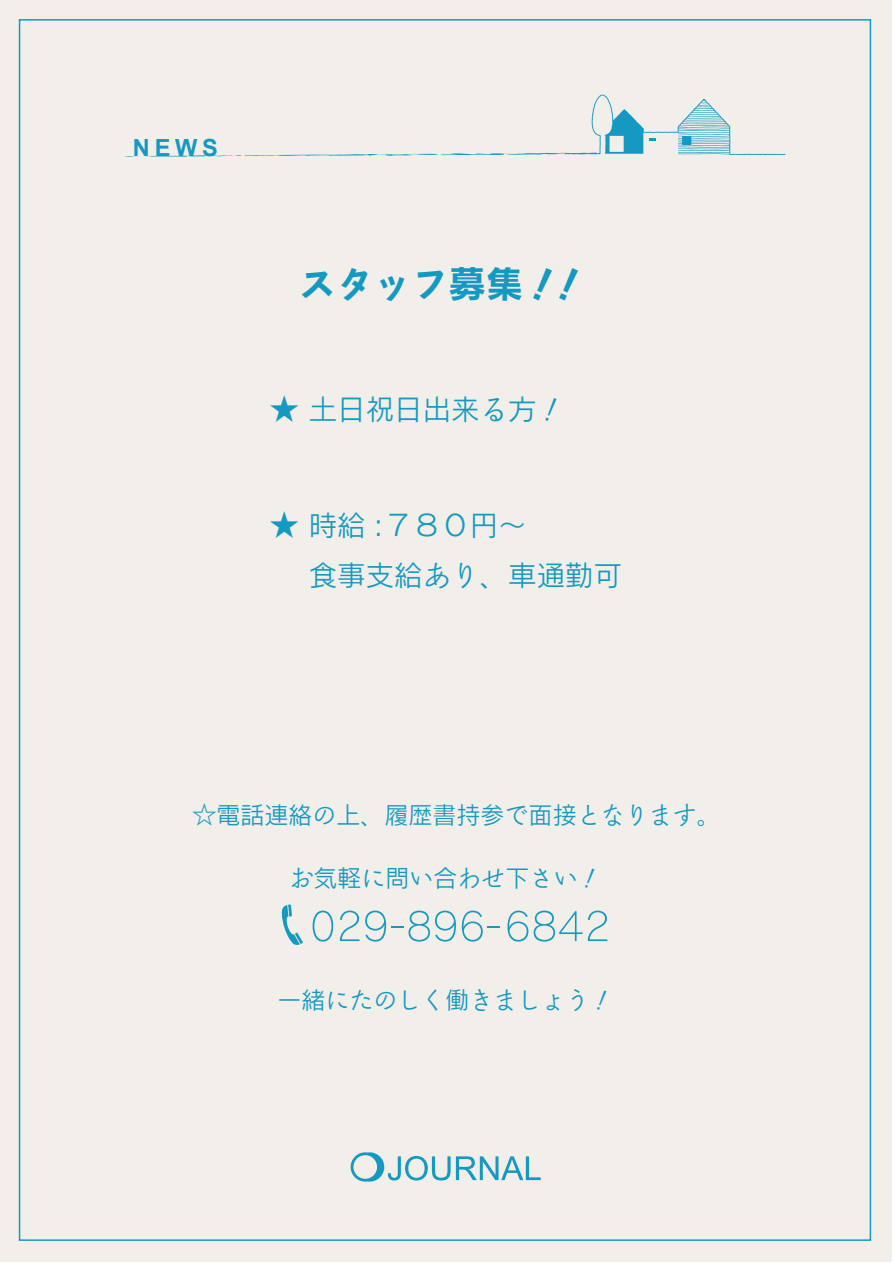
<style>
.page{position:relative;width:893px;height:1263px;background:#fff}
.page>*{position:absolute;margin:0;border:0;box-sizing:border-box;transform-origin:0 0}
.t1{font:37.5px "Rodin Bokutoh Pro B";color:#1699c0}
.t2{font:28.5px/49.5px "Rodin Bokutoh Pro M";color:#1699c0}
.t3{font:24px "Rodin Bokutoh Pro M";color:#1699c0}
.t4{font:700 23.7px "Arial";color:#1699c0}
</style>
<div class="page">
<div style="left:0;top:0;width:891px;height:1261px;background:#f2efeb"></div>
<svg style="left:124px;top:95px;width:661px;height:62px"></svg>
<svg style="left:456px;top:1156px;width:84px;height:24px"></svg>
<svg style="left:350px;top:1152px;width:100px;height:30px"></svg>
<svg style="left:312px;top:911px;width:21px;height:31px"></svg>
<svg style="left:340px;top:911px;width:19px;height:30px"></svg>
<svg style="left:365px;top:911px;width:91px;height:31px"></svg>
<svg style="left:462px;top:911px;width:20px;height:31px"></svg>
<svg style="left:488px;top:926px;width:12px;height:2px"></svg>
<svg style="left:507px;top:911px;width:100px;height:31px"></svg>
<svg style="left:281px;top:905px;width:22px;height:40px"></svg>
<p class="t4" style="left:133px;top:132px;width:87px">NEWS</p>
<h1 class="t1" style="left:298px;top:259px;width:290px">スタッフ募集！！</h1>
<p class="t2" style="left:270px;top:384px;width:296px">★ 土日祝日出来る方！</p>
<p class="t2" style="left:270px;top:500px;width:353px">★ 時給 :７８０円～<br>　 食事支給あり、車通勤可</p>
<p class="t3" style="left:192px;top:800px;width:529px">☆電話連絡の上、履歴書持参で面接となります。</p>
<p class="t3" style="left:289px;top:862px;width:313px">お気軽に問い合わせ下さい！</p>
<p class="t3" style="left:277px;top:985px;width:337px">一緒にたのしく働きましょう！</p>
</div>
